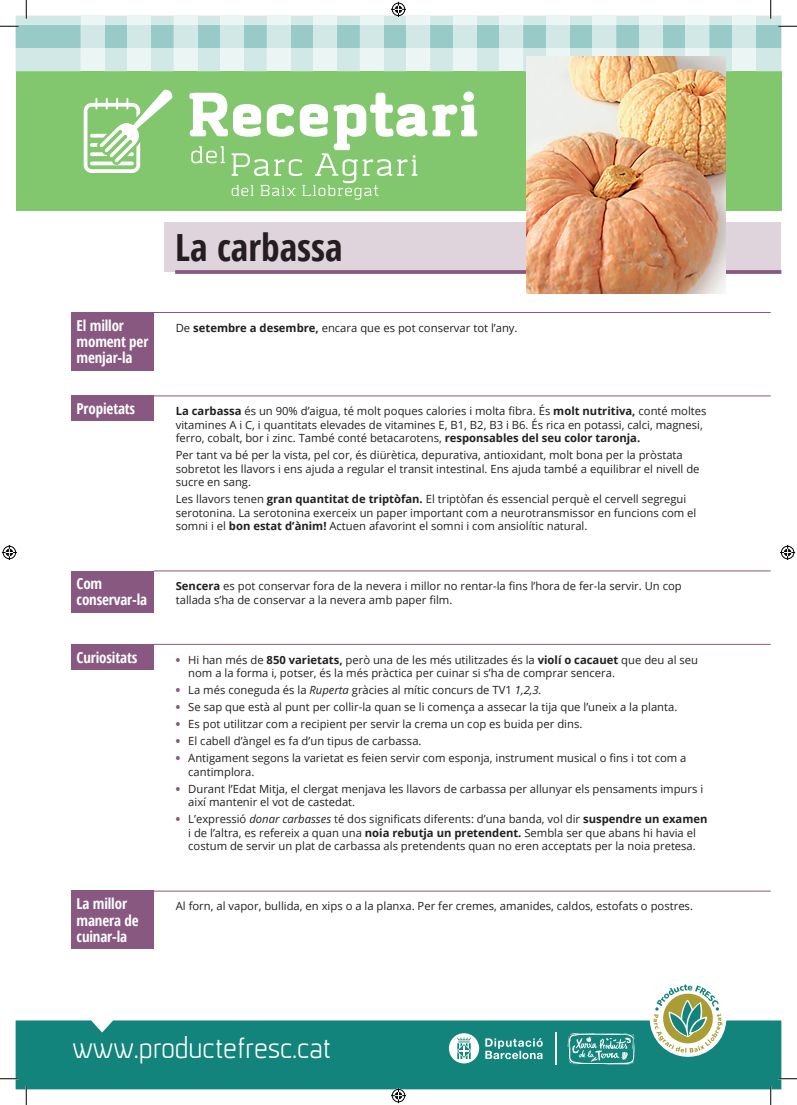
<style>
.page{position:relative;width:797px;height:1105px;background:#fff}
.page>*{position:absolute;margin:0;border:0;box-sizing:border-box;transform-origin:0 0}
.t1{font:700 condensed 37.5px "Open Sans";color:#231f20}
.t2{font:29.25px "Vitali";color:#fff}
.t3{font:700 condensed 15px/16.2px "Open Sans";letter-spacing:-.01em;color:#fff}
.t4{font:11.25px/13.5px "Open Sans";color:#231f20}
.s1{font-weight:700}
.s2{font-weight:800;color:#885880}
.s3{font-style:italic}
</style>
<div class="page">
<div style="left:16px;top:71px;width:765px;height:140px;background:#82c76d"></div>
<div style="left:164px;top:222px;width:617px;height:50px;background:#dfd3dc"></div>
<div style="left:71px;top:312px;width:83px;height:58px;background:#885880"></div>
<div style="left:71px;top:396px;width:83px;height:25px;background:#885880"></div>
<div style="left:71px;top:571px;width:83px;height:41px;background:#885880"></div>
<div style="left:71px;top:891px;width:83px;height:58px;background:#885880"></div>
<div style="left:71px;top:644px;width:83px;height:26px;background:#885880"></div>
<svg style="left:84px;top:89px;width:89px;height:84px"></svg>
<svg style="left:175px;top:270px;width:606px;height:4px;background:#8e6086"></svg>
<hr style="left:154px;top:396px;width:616px;height:1px;background:#885880">
<hr style="left:154px;top:312px;width:616px;height:1px;background:#885880">
<hr style="left:154px;top:571px;width:616px;height:1px;background:#885880">
<hr style="left:154px;top:644px;width:616px;height:1px;background:#885880">
<hr style="left:154px;top:891px;width:616px;height:1px;background:#885880">
<img style="left:526px;top:71px;width:199px;height:222px">
<svg style="left:189px;top:91px;width:288px;height:109px"></svg>
<div style="left:16px;top:1020px;width:765px;height:69px;background:#13847c"></div>
<div style="left:649px;top:980px;width:77px;height:77px;background:#fff;border-radius:50%"></div>
<svg style="left:653px;top:984px;width:69px;height:69px"></svg>
<svg style="left:485px;top:1038px;width:57px;height:21px"></svg>
<svg style="left:449px;top:1033px;width:30px;height:30px"></svg>
<svg style="left:567px;top:1033px;width:67px;height:32px;background:#52a49e"></svg>
<hr style="left:555px;top:1032px;width:2px;height:33px;background:#fff">
<svg style="left:0;top:1078px;width:19px;height:1px"></svg>
<svg style="left:778px;top:1078px;width:19px;height:1px"></svg>
<svg style="left:25px;top:1086px;width:2px;height:19px"></svg>
<svg style="left:770px;top:1086px;width:1px;height:19px"></svg>
<svg style="left:0;top:0;width:797px;height:71px"></svg>
<svg style="left:391px;top:1088px;width:15px;height:15px"></svg>
<svg style="left:2px;top:545px;width:15px;height:15px"></svg>
<svg style="left:780px;top:545px;width:15px;height:15px"></svg>
<h1 class="t1" style="left:175px;top:222px;width:169px">La carbassa</h1>
<h3 class="t3" style="left:77px;top:317px;width:49px">El millor</h3>
<p class="t4" style="left:176px;top:321px;width:343px">De <span class="s1">setembre a desembre,</span> encara que es pot conservar tot l’any.</p>
<h3 class="t3" style="left:77px;top:333px;width:73px">moment per menjar-la</h3>
<p class="t4" style="left:176px;top:404px;width:532px"><span class="s1">La carbassa</span> és un 90% d’aigua, té molt poques calories i molta fibra. És <span class="s1">molt nutritiva,</span> conté moltes vitamines A i C, i quantitats elevades de vitamines E, B1, B2, B3 i B6. És rica en potassi, calci, magnesi, ferro, cobalt, bor i zinc. També conté betacarotens, <span class="s1">responsables del seu color taronja.</span></p>
<p class="t4" style="left:176px;top:448px;width:525px">Per tant va bé per la vista, pel cor, és diürètica, depurativa, antioxidant, molt bona per la pròstata sobretot les llavors i ens ajuda a regular el transit intestinal. Ens ajuda també a equilibrar el nivell de sucre en sang.</p>
<p class="t4" style="left:176px;top:492px;width:522px">Les llavors tenen <span class="s1">gran quantitat de triptòfan.</span> El triptòfan és essencial perquè el cervell segregui serotonina. La serotonina exerceix un paper important com a neurotransmissor en funcions com el somni i el <span class="s1">bon estat d’ànim!</span> Actuen afavorint el somni i com ansiolític natural.</p>
<h3 class="t3" style="left:77px;top:400px;width:60px">Propietats</h3>
<h3 class="t3" style="left:77px;top:575px;width:72px">Com conservar-la</h3>
<h3 class="t3" style="left:77px;top:649px;width:62px">Curiositats</h3>
<p class="t4" style="left:176px;top:579px;width:507px"><span class="s1">Sencera</span> es pot conservar fora de la nevera i millor no rentar-la fins l’hora de fer-la servir. Un cop tallada s’ha de conservar a la nevera amb paper film.</p>
<p class="t4" style="left:188px;top:652px;width:511px;text-indent:-12px"><span class="s2">•</span> Hi han més de <span class="s1">850 varietats,</span> però una de les més utilitzades és la <span class="s1">violí o cacauet</span> que deu al seu nom a la forma i, potser, és la més pràctica per cuinar si s’ha de comprar sencera.</p>
<p class="t4" style="left:176px;top:683px;width:367px"><span class="s2">•</span> La més coneguda és la <span class="s3">Ruperta</span> gràcies al mític concurs de TV1 <span class="s3">1,2,3.</span></p>
<p class="t4" style="left:176px;top:700px;width:503px"><span class="s2">•</span> Se sap que està al punt per collir-la quan se li comença a assecar la tija que l’uneix a la planta.</p>
<p class="t4" style="left:176px;top:717px;width:408px"><span class="s2">•</span> Es pot utilitzar com a recipient per servir la crema un cop es buida per dins.</p>
<p class="t4" style="left:176px;top:734px;width:247px"><span class="s2">•</span> El cabell d’àngel es fa d’un tipus de carbassa.</p>
<p class="t4" style="left:188px;top:751px;width:499px;text-indent:-12px"><span class="s2">•</span> Antigament segons la varietat es feien servir com esponja, instrument musical o fins i tot com a cantimplora.</p>
<p class="t4" style="left:188px;top:782px;width:516px;text-indent:-12px"><span class="s2">•</span> Durant l’Edat Mitja, el clergat menjava les llavors de carbassa per allunyar els pensaments impurs i així mantenir el vot de castedat.</p>
<p class="t4" style="left:176px;top:812px;width:533px;text-align:center"><span class="s2">•</span> L’expressió <span class="s3">donar carbasses</span> té dos significats diferents: d’una banda, vol dir <span class="s1">suspendre un examen </span>i de l’altra, es refereix a quan una <span class="s1">noia rebutja un pretendent.</span> Sembla ser que abans hi havia el costum de servir un plat de carbassa als pretendents quan no eren acceptats per la noia pretesa.</p>
<h3 class="t3" style="left:77px;top:895px;width:52px">La millor</h3>
<p class="t4" style="left:176px;top:899px;width:518px">Al forn, al vapor, bullida, en xips o a la planxa. Per fer cremes, amanides, caldos, estofats o postres.</p>
<h3 class="t3" style="left:77px;top:912px;width:64px">manera de cuinar-la</h3>
<h2 class="t2" style="left:72px;top:1032px;width:260px">www.productefresc.cat</h2>
</div>
